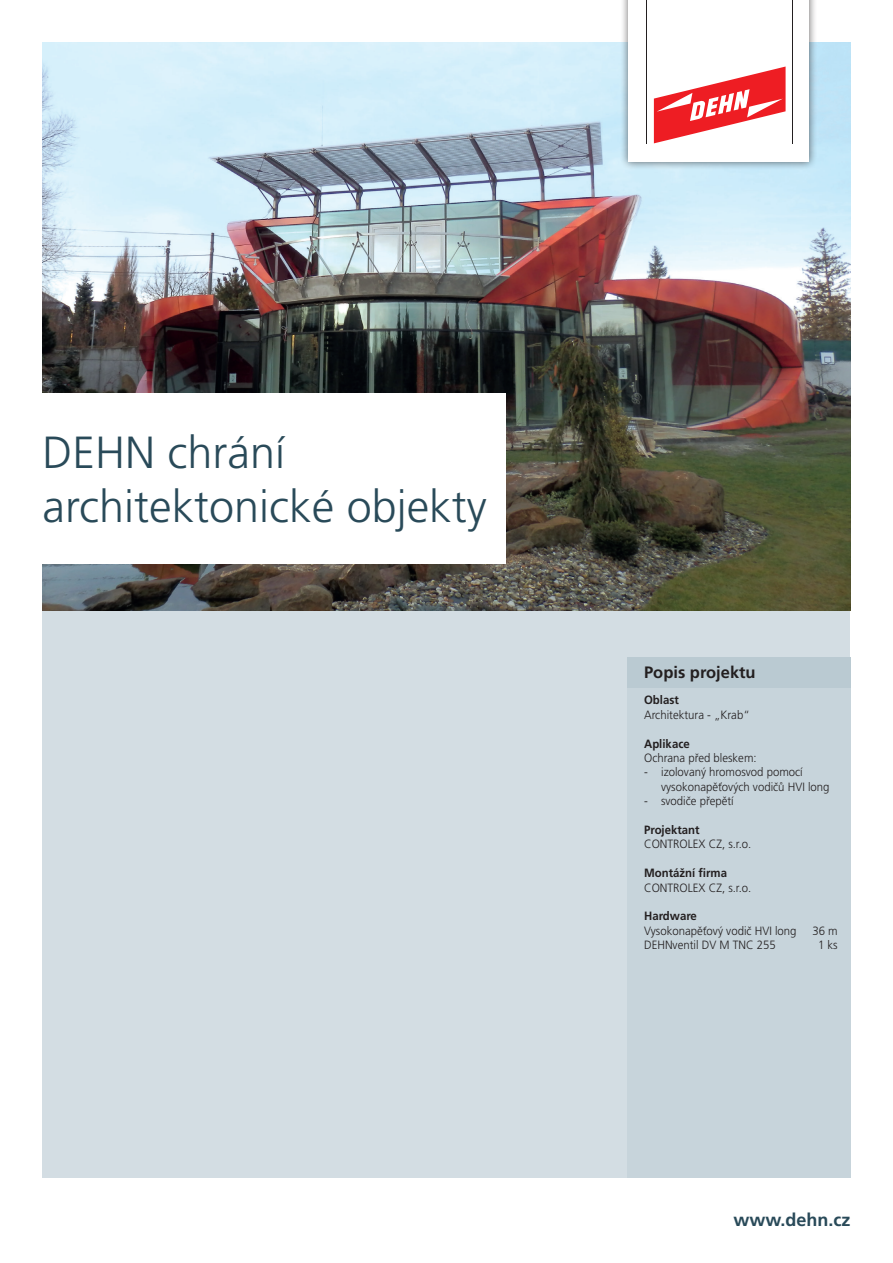
<style>
.page{position:relative;width:893px;height:1263px;background:#fff}
.page>*{position:absolute;margin:0;border:0;box-sizing:border-box;transform-origin:0 0}
.t1{font:300 45px/54px "Frutiger CE";color:#294a59}
.t2{font:700 18px "Frutiger CE";color:#294a59}
.t3{font:700 16.5px "Frutiger CE";color:#231f20}
.t4{font:300 12px/14.4px "Frutiger CE";color:#231f20;scale:.95 1}
.t5{font:700 12px "Frutiger CE";color:#231f20;scale:.95 1}
</style>
<div class="page">
<div style="left:43px;top:610px;width:807px;height:568px;background:#d3dde3"></div>
<img style="left:43px;top:43px;width:807px;height:567px">
<div style="left:38px;top:393px;width:468px;height:170px;background:#fff"></div>
<div style="left:620px;top:0;width:197px;height:170px;background:#231f20;opacity:.65"></div>
<div style="left:628px;top:0;width:181px;height:162px;background:#fff"></div>
<svg style="left:654px;top:67px;width:132px;height:76px"></svg>
<hr style="left:646px;top:0;width:1px;height:143px;background:#231f20">
<hr style="left:792px;top:0;width:1px;height:143px;background:#231f20">
<div style="left:627px;top:657px;width:223px;height:521px;background:#c7d4db"></div>
<div style="left:627px;top:657px;width:223px;height:30px;background:#bacad2"></div>
<h1 class="t1" style="left:43px;top:426px;width:446px">DEHN chrání architektonické objekty</h1>
<h3 class="t3" style="left:644px;top:662px;width:113px">Popis projektu</h3>
<p class="t5" style="left:644px;top:693px;width:38px">Oblast</p>
<p class="t4" style="left:644px;top:707px;width:113px">Architektura - „Krab“</p>
<p class="t5" style="left:644px;top:736px;width:50px">Aplikace</p>
<p class="t4" style="left:644px;top:751px;width:120px">Ochrana před bleskem:</p>
<p class="t4" style="left:661px;top:765px;width:179px;text-indent:-17px">- izolovaný hromosvod pomocí vysokonapěťových vodičů HVI long</p>
<p class="t4" style="left:644px;top:794px;width:96px">- svodiče přepětí</p>
<p class="t5" style="left:644px;top:822px;width:60px">Projektant</p>
<p class="t4" style="left:644px;top:837px;width:114px">CONTROLEX CZ, s.r.o.</p>
<p class="t5" style="left:644px;top:866px;width:89px">Montážní firma</p>
<p class="t4" style="left:644px;top:880px;width:114px">CONTROLEX CZ, s.r.o.</p>
<p class="t5" style="left:644px;top:909px;width:57px">Hardware</p>
<p class="t4" style="left:644px;top:923px;width:162px">Vysokonapěťový vodič HVI long</p>
<p class="t4" style="left:812px;top:923px;width:28px">36 m</p>
<p class="t4" style="left:644px;top:938px;width:140px">DEHNventil DV M TNC 255</p>
<p class="t4" style="left:818px;top:938px;width:22px">1 ks</p>
<h2 class="t2" style="left:733px;top:1209px;width:119px">www.dehn.cz</h2>
</div>
